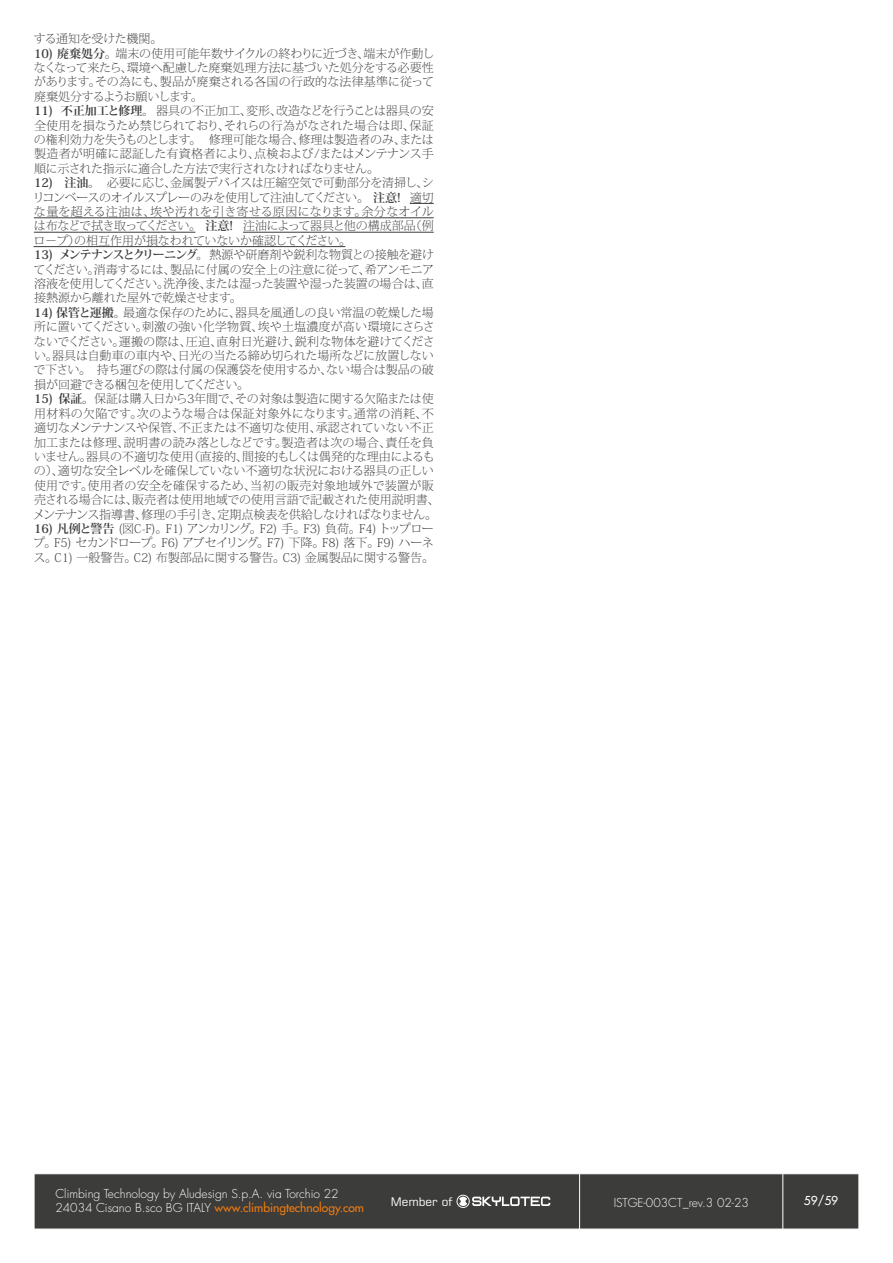
<style>
.page{position:relative;width:893px;height:1263px;background:#fff}
.page>*{position:absolute;margin:0;border:0;box-sizing:border-box;transform-origin:0 0}
.t1{font:200 12px/14.4px "Koz Min Pr 6 N";letter-spacing:-.01em;color:#3c3c3b;text-align:justify}
.t2{font:300 12px/14.4px "Futura LTW1 G";color:#fff}
.t3{font:200 12px "Koz Min Pr 6 N";letter-spacing:-.03em;color:#3c3c3b}
.t4{font:500 12px "Futura LTW1 G";color:#fff}
.t5{font:11.7px "Square 721 BT";color:#fff}
.s1{font-weight:700}
.s2{font-weight:500;color:#ef7b10}
</style>
<div class="page">
<div style="left:35px;top:1174px;width:824px;height:55px;background:#3c3c3b"></div>
<hr style="left:579px;top:1174px;width:1px;height:55px;background:#fff">
<hr style="left:782px;top:1174px;width:1px;height:55px;background:#fff">
<svg style="left:456px;top:1194px;width:94px;height:15px"></svg>
<svg style="left:410px;top:203px;width:24px;height:1px"></svg>
<hr style="left:34px;top:217px;width:400px;height:1px;background:#3c3c3b">
<hr style="left:34px;top:232px;width:161px;height:1px;background:#3c3c3b">
<hr style="left:243px;top:232px;width:191px;height:1px;background:#3c3c3b">
<hr style="left:34px;top:246px;width:311px;height:1px;background:#3c3c3b">
<p class="t3" style="left:34px;top:32px;width:130px">する通知を受けた機関。</p>
<p class="t1" style="left:34px;top:46px;width:402px"><span class="s1">10) 廃棄処分</span>。端末の使用可能年数サイクルの終わりに近づき、端末が作動しなくなって来たら、環境へ配慮した廃棄処理方法に基づいた処分をする必要性があります。その為にも、製品が廃棄される各国の行政的な法律基準に従って廃棄処分するようお願いします。</p>
<p class="t1" style="left:34px;top:104px;width:401px"><span class="s1">11) 不正加工と修理。</span> 器具の不正加工、変形、改造などを行うことは器具の安全使用を損なうため禁じられており、それらの行為がなされた場合は即、保証の権利効力を失うものとします。 修理可能な場合、修理は製造者のみ、または製造者が明確に認証した有資格者により、点検および/またはメンテナンス手順に示された指示に適合した方法で実行されなければなりません。</p>
<p class="t1" style="left:33px;top:176px;width:403px"><span class="s1">12) 注油。</span>必要に応じ、金属製デバイスは圧縮空気で可動部分を清掃し、シリコンベースのオイルスプレーのみを使用して注油してください。<span class="s1">注意!</span> 適切な量を超える注油は、埃や汚れを引き寄せる原因になります。余分なオイルは布などで拭き取ってください。<span class="s1">注意!</span> 注油によって器具と他の構成部品（例ロ－プ）の相互作用が損なわれていないか確認してください。</p>
<p class="t1" style="left:34px;top:248px;width:402px"><span class="s1">13) メンテナンスとクリーニング。</span> 熱源や研磨剤や鋭利な物質との接触を避けてください。消毒するには、製品に付属の安全上の注意に従って、希アンモニア溶液を使用してください。洗浄後、または湿った装置や湿った装置の場合は、直接熱源から離れた屋外で乾燥させます。</p>
<p class="t1" style="left:34px;top:306px;width:403px"><span class="s1">14) 保管と運搬。</span>最適な保存のために、器具を風通しの良い常温の乾燥した場所に置いてください。刺激の強い化学物質、埃や土塩濃度が高い環境にさらさないでください。運搬の際は、圧迫、直射日光避け、鋭利な物体を避けてください。器具は自動車の車内や、日光の当たる締め切られた場所などに放置しないで下さい。 持ち運びの際は付属の保護袋を使用するか、ない場合は製品の破損が回避できる梱包を使用してください。</p>
<p class="t1" style="left:33px;top:392px;width:408px;text-align:left"><span class="s1">15) 保証。</span>保証は購入日から3年間で、その対象は製造に関する欠陥または使用材料の欠陥です。次のような場合は保証対象外になります。通常の消耗、不適切なメンテナンスや保管、不正または不適切な使用、承認されていない不正加工または修理、説明書の読み落としなどです。製造者は次の場合、責任を負いません。器具の不適切な使用（直接的、間接的もしくは偶発的な理由によるもの）、適切な安全レベルを確保していない不適切な状況における器具の正しい使用です。使用者の安全を確保するため、当初の販売対象地域外で装置が販売される場合には、販売者は使用地域での使用言語で記載された使用説明書、メンテナンス指導書、修理の手引き、定期点検表を供給しなければなりません。</p>
<p class="t1" style="left:33px;top:522px;width:402px"><span class="s1">16) 凡例と警告</span> (図C-F)。F1) アンカリング。F2) 手。F3) 負荷。F4) トップロープ。F5) セカンドロープ。F6) アブセイリング。F7) 下降。F8) 落下。F9) ハーネス。C1) 一般警告。C2) 布製部品に関する警告。C3) 金属製品に関する警告。</p>
<p class="t2" style="left:55px;top:1185px;width:310px">Climbing Technology by Aludesign S.p.A. via Torchio 22<br>24034 Cisano B.sco BG ITALY <span class="s2">www.climbingtechnology.com</span></p>
<p class="t5" style="left:391px;top:1194px;width:63px">Member of</p>
<p class="t2" style="left:614px;top:1194px;width:137px">ISTGE-003CT_rev.3 02-23</p>
<p class="t4" style="left:804px;top:1191px;width:36px">59/59</p>
</div>
